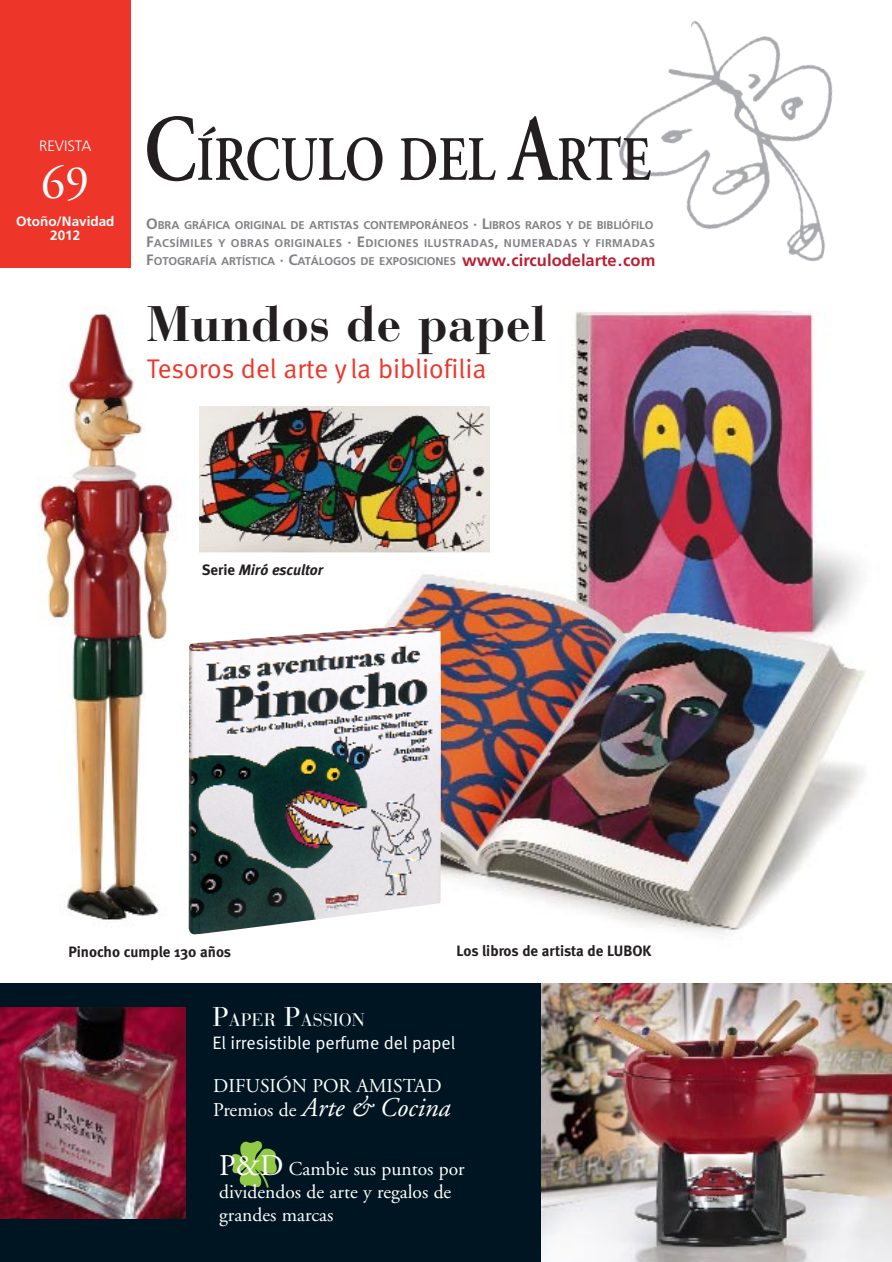
<style>
.page{position:relative;width:892px;height:1262px;background:#fff}
.page>*{position:absolute;margin:0;border:0;box-sizing:border-box;transform-origin:0 0}
.t1{font:600 62.85px "Adobe Garamond";color:#231f20;scale:.8 1}
.t2{font:700 49.5px "Bauer Bodoni";color:#231f20}
.t3{font:48px "Adobe Garamond";color:#fff}
.t4{font:27px "Meta Normal";color:#ee3529}
.t5{font:italic 27px "Adobe Garamond";color:#fff}
.t6{font:19.5px/22.5px "Adobe Garamond";color:#fff}
.t7{font:18px "Meta Normal";color:#fff}
.t8{font:18px "Bauer Bodoni";color:#fff}
.t9{font:700 15px "Meta";color:#231f20}
.t10{font:italic 700 15px "Meta";color:#231f20}
.t11{font:300 15px "Frutiger";color:#fff}
.t12{font:700 13.5px/13.5px "Frutiger";color:#fff;text-align:center}
.t13{font:700 11.25px/18px "Frutiger";letter-spacing:-.005em;color:#808285}
.s1{font-size:94.2px}
.s2{font-size:15px}
.s3{font-size:16.5px;color:#ba1f33}
.s4{font-style:normal}
.s5{font-size:27px}
.s6{font-style:normal;font-size:19.5px}
.s7{font-size:30px}
</style>
<div class="page">
<img style="left:237px;top:310px;width:629px;height:624px">
<div style="left:0;top:983px;width:891px;height:278px;background:#001522"></div>
<img style="left:231px;top:1141px;width:46px;height:47px">
<div style="left:0;top:0;width:131px;height:267px;background:#ee3529"></div>
<img style="left:619px;top:21px;width:214px;height:241px">
<img style="left:0;top:1007px;width:185px;height:211px">
<img style="left:541px;top:983px;width:350px;height:278px">
<img style="left:38px;top:309px;width:136px;height:611px">
<img style="left:199px;top:406px;width:289px;height:146px">
<img style="left:188px;top:623px;width:252px;height:311px">
<h3 class="t11" style="left:39px;top:140px;width:54px">REVISTA</h3>
<h3 class="t3" style="left:41px;top:163px;width:49px">69</h3>
<p class="t12" style="left:16px;top:216px;width:100px">Otoño/Navidad<br>2012</p>
<h1 class="t1" style="left:144px;top:134px;width:634px"><span class="s1">C</span>ÍRCULO DEL <span class="s1">A</span>RTE</h1>
<p class="t13" style="left:146px;top:217px;width:510px"><span class="s2">O</span>BRA GRÁFICA ORIGINAL DE ARTISTAS CONTEMPORÁNEOS <span class="s2">· L</span>IBROS RAROS Y DE BIBLIÓFILO<br><span class="s2">F</span>ACSÍMILES Y OBRAS ORIGINALES <span class="s2">· E</span>DICIONES ILUSTRADAS<span class="s2">,</span> NUMERADAS Y FIRMADAS<br><span class="s2">F</span>OTOGRAFÍA ARTÍSTICA <span class="s2">· C</span>ATÁLOGOS DE EXPOSICIONES <span class="s3">www.circulodelarte.com</span></p>
<h2 class="t2" style="left:146px;top:304px;width:402px">Mundos de papel</h2>
<h3 class="t4" style="left:147px;top:358px;width:341px">Tesoros del arte y la bibliofilia</h3>
<h3 class="t10" style="left:202px;top:563px;width:123px"><span class="s4">Serie</span> Miró escultor</h3>
<h3 class="t9" style="left:68px;top:946px;width:164px">Pinocho cumple 130 años</h3>
<h3 class="t9" style="left:456px;top:945px;width:196px">Los libros de artista de LUBOK</h3>
<h3 class="t8" style="left:212px;top:1012px;width:154px"><span class="s5">P</span>APER <span class="s5">P</span>ASSION</h3>
<h3 class="t7" style="left:212px;top:1035px;width:244px">El irresistible perfume del papel</h3>
<h3 class="t6" style="left:213px;top:1076px;width:230px">DIFUSIÓN POR AMISTAD</h3>
<h3 class="t5" style="left:213px;top:1096px;width:238px"><span class="s6">Premios de</span> Arte &amp; Cocina</h3>
<h3 class="t6" style="left:219px;top:1159px;width:247px"><span class="s7">P&amp;D</span> Cambie sus puntos por dividendos de arte y regalos de grandes marcas</h3>
</div>
